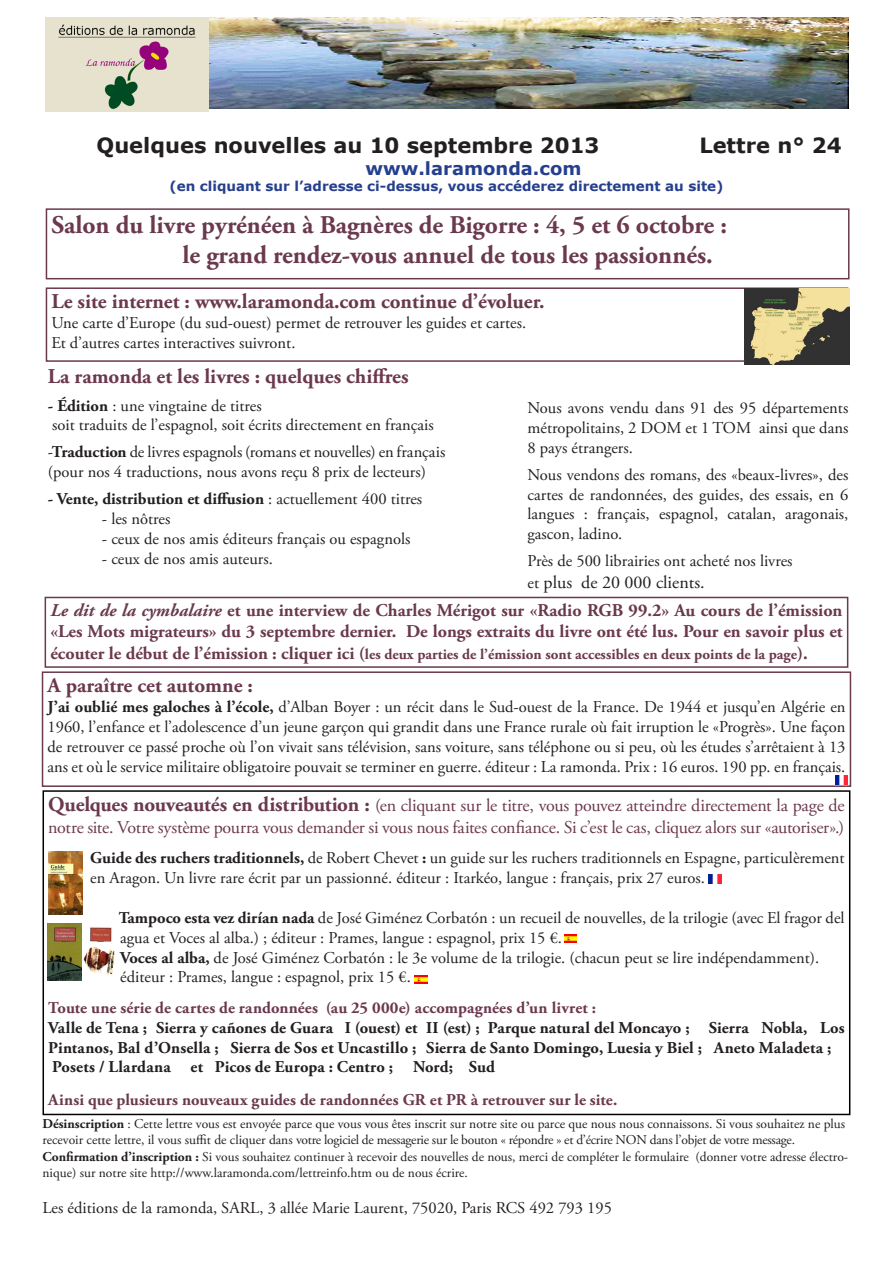
<style>
.page{position:relative;width:893px;height:1263px;background:#fff}
.page>*{position:absolute;margin:0;border:0;box-sizing:border-box;transform-origin:0 0}
.t1{font:700 25.5px/30.6px "Adobe Garamond Pro";color:#6b394e}
.t2{font:700 21px "Adobe Garamond Pro";color:#6b394e}
.t3{font:700 21px "Verdana";color:#231f20}
.t4{font:18px/21.6px "Adobe Garamond Pro";letter-spacing:-.015em;color:#6b394e}
.t5{font:700 18px/27.6px "Adobe Garamond Pro";color:#6b394e}
.t6{font:700 18px "Verdana";color:#253f8e}
.t7{font:16.5px/19.8px "Adobe Garamond Pro";color:#231f20}
.t8{font:700 16.5px/19.8px "Adobe Garamond Pro";letter-spacing:.005em;color:#231f20}
.t9{font:700 16.5px "Adobe Garamond Pro";letter-spacing:.005em;color:#6b394e}
.t10{font:700 15px "Adobe Garamond Pro";color:#6b394e}
.t11{font:13.5px/16.2px "Adobe Garamond Pro";color:#231f20}
.t12{font:700 13.5px "Verdana";color:#253f8e}
.s1{font-weight:700}
.s2{font-weight:400}
.s3{font-weight:400;font-size:16.5px;color:#231f20}
.s4{font-weight:400;color:#231f20}
.s5{font-style:italic}
.s6{font-size:18px}
.s7{font-weight:700;font-size:21px}
</style>
<div class="page">
<div style="left:42px;top:671px;width:809px;height:116px;border:2px solid #6b394e"></div>
<img style="left:209px;top:17px;width:639px;height:92px">
<div style="left:43px;top:790px;width:807px;height:325px;border:2px solid #000"></div>
<div style="left:46px;top:208px;width:803px;height:71px;border:2px solid #6b394e"></div>
<div style="left:46px;top:287px;width:802px;height:75px;border:2px solid #6b394e"></div>
<img style="left:745px;top:289px;width:104px;height:75px">
<img style="left:46px;top:17px;width:163px;height:94px">
<img style="left:48px;top:851px;width:34px;height:63px">
<img style="left:47px;top:924px;width:34px;height:56px">
<img style="left:84px;top:927px;width:31px;height:48px">
<svg style="left:708px;top:875px;width:13px;height:8px"></svg>
<svg style="left:835px;top:776px;width:13px;height:8px"></svg>
<svg style="left:564px;top:934px;width:13px;height:9px"></svg>
<svg style="left:415px;top:975px;width:12px;height:9px"></svg>
<div style="left:45px;top:597px;width:803px;height:71px;border:2px solid #6b394e"></div>
<p class="t3" style="left:97px;top:131px;width:504px">Quelques nouvelles au 10 septembre 2013</p>
<p class="t3" style="left:699px;top:131px;width:144px">Lettre n° 24</p>
<p class="t6" style="left:366px;top:155px;width:217px">www.laramonda.com</p>
<p class="t12" style="left:169px;top:177px;width:556px">(en cliquant sur l’adresse ci-dessus, vous accéderez directement au site)</p>
<h1 class="t1" style="left:182px;top:210px;width:546px;text-indent:-131px">Salon du livre pyrénéen à Bagnères de Bigorre : 4, 5 et 6 octobre : le grand rendez-vous annuel de tous les passionnés.</h1>
<p class="t2" style="left:51px;top:290px;width:495px">Le site internet : www.laramonda.com continue d’évoluer.</p>
<p class="t7" style="left:51px;top:314px;width:476px">Une carte d’Europe (du sud-ouest) permet de retrouver les guides et cartes.<br>Et d’autres cartes interactives suivront.</p>
<p class="t2" style="left:48px;top:365px;width:362px">La ramonda et les livres : quelques chiffres</p>
<p class="t7" style="left:48px;top:396px;width:387px"><span class="s1">- Édition</span> : une vingtaine de titres<br>soit traduits de l’espagnol, soit écrits directement en français</p>
<p class="t7" style="left:48px;top:443px;width:399px">-<span class="s1">Traduction</span> de livres espagnols (romans et nouvelles) en français (pour nos 4 traductions, nous avons reçu 8 prix de lecteurs)</p>
<p class="t8" style="left:48px;top:489px;width:376px">- Vente, distribution et diffusion <span class="s2">: actuellement 400 titres</span></p>
<p class="t7" style="left:102px;top:509px;width:70px">- les nôtres</p>
<p class="t7" style="left:102px;top:529px;width:310px">- ceux de nos amis éditeurs français ou espagnols</p>
<p class="t7" style="left:102px;top:549px;width:172px">- ceux de nos amis auteurs.</p>
<p class="t7" style="left:527px;top:399px;width:322px;text-align:justify">Nous avons vendu dans 91 des 95 départements métropolitains, 2 DOM et 1 TOM ainsi que dans 8 pays étrangers.</p>
<p class="t7" style="left:527px;top:465px;width:322px;text-align:justify">Nous vendons des romans, des «beaux-livres», des cartes de randonnées, des guides, des essais, en 6 langues : français, espagnol, catalan, aragonais, gascon, ladino.</p>
<p class="t7" style="left:527px;top:552px;width:267px">Près de 500 librairies ont acheté nos livres</p>
<p class="t5" style="left:50px;top:569px;width:794px;text-indent:477px"><span class="s3">et</span> <span class="s4">plus de 20 000 clients.<br></span><span class="s5">Le dit de la cymbalaire</span> et une interview de Charles Mérigot sur «Radio RGB 99.2» Au cours de l’émission</p>
<p class="t5" style="left:50px;top:618px;width:794px">«Les Mots migrateurs» du 3 septembre dernier. De longs extraits du livre ont été lus. Pour en savoir plus et</p>
<p class="t10" style="left:50px;top:645px;width:759px"><span class="s6">écouter le début de l’émission : cliquer ici (</span>les deux parties de l’émission sont accessibles en deux points de la page<span class="s6">).</span></p>
<p class="t2" style="left:48px;top:673px;width:207px">A paraître cet automne :</p>
<p class="t7" style="left:48px;top:698px;width:799px;text-align:justify"><span class="s1">J’ai oublié mes galoches à l’école,</span> d’Alban Boyer : un récit dans le Sud-ouest de la France. De 1944 et jusqu’en Algérie en 1960, l’enfance et l’adolescence d’un jeune garçon qui grandit dans une France rurale où fait irruption le «Progrès». Une façon de retrouver ce passé proche où l’on vivait sans télévision, sans voiture, sans téléphone ou si peu, où les études s’arrêtaient à 13 ans et où le service militaire obligatoire pouvait se terminer en guerre. éditeur : La ramonda. Prix : 16 euros. 190 pp. en français.</p>
<p class="t4" style="left:48px;top:795px;width:798px"><span class="s7">Quelques nouveautés en distribution :</span> (en cliquant sur le titre, vous pouvez atteindre directement la page de notre site. Votre système pourra vous demander si vous nous faites confiance. Si c’est le cas, cliquez alors sur «autoriser».)</p>
<p class="t7" style="left:90px;top:849px;width:756px"><span class="s1">Guide des ruchers traditionnels,</span> de Robert Chevet <span class="s1">:</span> un guide sur les ruchers traditionnels en Espagne, particulèrement en Aragon. Un livre rare écrit par un passionné. éditeur : Itarkéo, langue : français, prix 27 euros.</p>
<p class="t7" style="left:119px;top:908px;width:727px"><span class="s1">Tampoco esta vez dirían nada</span> de José Giménez Corbatón : un recueil de nouvelles, de la trilogie (avec El fragor del agua et Voces al alba.) ; éditeur : Prames, langue : espagnol, prix 15 €.<br><span class="s1">Voces al alba,</span> de José Giménez Corbatón : le 3e volume de la trilogie. (chacun peut se lire indépendamment). éditeur : Prames, langue : espagnol, prix 15 €.</p>
<p class="t9" style="left:48px;top:998px;width:549px">Toute une série de cartes de randonnées (au 25 000e) accompagnées d’un livret :</p>
<p class="t8" style="left:48px;top:1018px;width:798px">Valle de Tena ; Sierra y cañones de Guara I (ouest) et II (est) ; Parque natural del Moncayo ; Sierra Nobla, Los<br>Pintanos, Bal d’Onsella ; Sierra de Sos et Uncastillo ; Sierra de Santo Domingo, Luesia y Biel ; Aneto Maladeta ;<br>Posets / Llardana et Picos de Europa : Centro ; Nord; Sud</p>
<p class="t9" style="left:48px;top:1090px;width:571px">Ainsi que plusieurs nouveaux guides de randonnées GR et PR à retrouver sur le site.</p>
<p class="t11" style="left:43px;top:1116px;width:807px"><span class="s1">Désinscription</span> : Cette lettre vous est envoyée parce que vous vous êtes inscrit sur notre site ou parce que nous nous connaissons. Si vous souhaitez ne plus recevoir cette lettre, il vous suffit de cliquer dans votre logiciel de messagerie sur le bouton « répondre » et d’écrire NON dans l’objet de votre message.<br><span class="s1">Confirmation d’inscription :</span> Si vous souhaitez continuer à recevoir des nouvelles de nous, merci de compléter le formulaire (donner votre adresse électro&shy;nique) sur notre site http://www.laramonda.com/lettreinfo.htm ou de nous écrire.</p>
<p class="t7" style="left:43px;top:1198px;width:571px">Les éditions de la ramonda, SARL, 3 allée Marie Laurent, 75020, Paris RCS 492 793 195</p>
</div>
